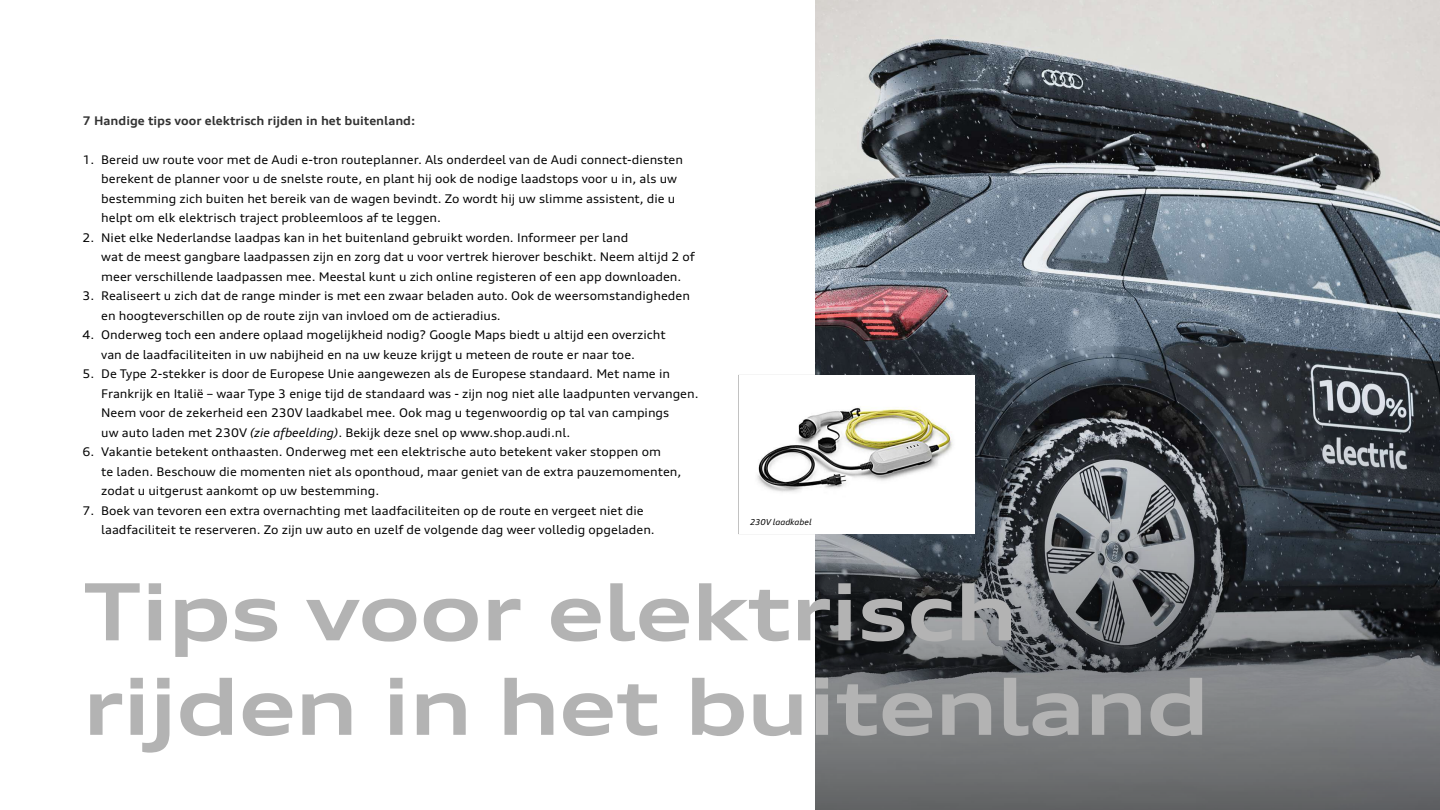
<style>
.page{position:relative;width:1440px;height:810px;background:#fff}
.page>*{position:absolute;margin:0;border:0;box-sizing:border-box;transform-origin:0 0}
.t1{font:700 expanded 78.75px/94.5px "Audi Type";letter-spacing:-.015em;color:#b3b3b3}
.t2{font:expanded 12px/19.5px "Audi Type";color:#000}
.t3{font:700 expanded 12px "Audi Type";color:#333}
.t4{font:italic 8.25px "Audi Type";color:#000}
.s1{font-style:italic;font-stretch:normal}
</style>
<div class="page">
<img style="left:816px;top:0;width:624px;height:346px">
<svg style="left:816px;top:346px;width:624px;height:464px;background:#54585d"></svg>
<img style="left:757px;top:376px;width:218px;height:157px">
<p class="t3" style="left:82px;top:113px;width:334px">7 Handige tips voor elektrisch rijden in het buitenland:</p>
<p class="t2" style="left:101px;top:149px;width:583px;text-indent:-19px">1. Bereid uw route voor met de Audi e-tron routeplanner. Als onderdeel van de Audi connect-diensten berekent de planner voor u de snelste route, en plant hij ook de nodige laadstops voor u in, als uw bestemming zich buiten het bereik van de wagen bevindt. Zo wordt hij uw slimme assistent, die u helpt om elk elektrisch traject probleemloos af te leggen.</p>
<p class="t2" style="left:101px;top:227px;width:595px;text-indent:-19px">2. Niet elke Nederlandse laadpas kan in het buitenland gebruikt worden. Informeer per land<br>wat de meest gangbare laadpassen zijn en zorg dat u voor vertrek hierover beschikt. Neem altijd 2 of meer verschillende laadpassen mee. Meestal kunt u zich online registeren of een app downloaden.</p>
<p class="t2" style="left:101px;top:286px;width:590px;text-indent:-19px">3. Realiseert u zich dat de range minder is met een zwaar beladen auto. Ook de weersomstandigheden en hoogteverschillen op de route zijn van invloed om de actieradius.</p>
<p class="t2" style="left:101px;top:325px;width:566px;text-indent:-19px">4. Onderweg toch een andere oplaad mogelijkheid nodig? Google Maps biedt u altijd een overzicht van de laadfaciliteiten in uw nabijheid en na uw keuze krijgt u meteen de route er naar toe.</p>
<p class="t2" style="left:101px;top:364px;width:599px;text-indent:-19px">5. De Type 2-stekker is door de Europese Unie aangewezen als de Europese standaard. Met name in Frankrijk en Italië – waar Type 3 enige tijd de standaard was - zijn nog niet alle laadpunten vervangen.<br>Neem voor de zekerheid een 230V laadkabel mee. Ook mag u tegenwoordig op tal van campings<br>uw auto laden met 230V <span class="s1">(zie afbeelding)</span>. Bekijk deze snel op www.shop.audi.nl.</p>
<p class="t2" style="left:101px;top:442px;width:582px;text-indent:-19px">6. Vakantie betekent onthaasten. Onderweg met een elektrische auto betekent vaker stoppen om<br>te laden. Beschouw die momenten niet als oponthoud, maar geniet van de extra pauzemomenten, zodat u uitgerust aankomt op uw bestemming.</p>
<p class="t2" style="left:101px;top:500px;width:555px;text-indent:-19px">7. Boek van tevoren een extra overnachting met laadfaciliteiten op de route en vergeet niet die laadfaciliteit te reserveren. Zo zijn uw auto en uzelf de volgende dag weer volledig opgeladen.</p>
<p class="t4" style="left:750px;top:516px;width:63px">230V laadkabel</p>
<h1 class="t1" style="left:82px;top:564px;width:1129px">Tips voor elektrisch rijden in het buitenland</h1>
</div>
